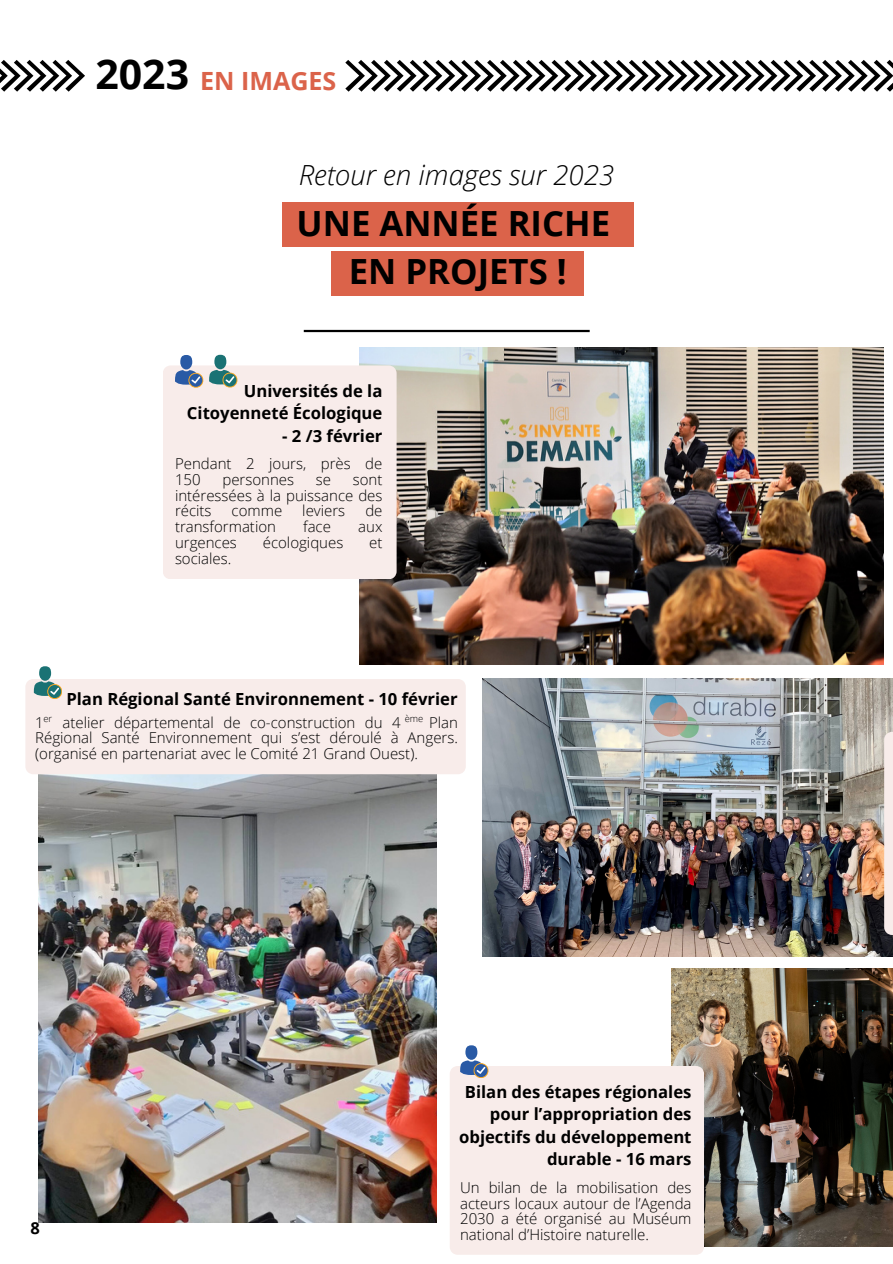
<style>
.page{position:relative;width:893px;height:1264px;background:#fff}
.page>*{position:absolute;margin:0;border:0;box-sizing:border-box;transform-origin:0 0}
.t1{font:700 41.1px "Open Sans";color:#000}
.t2{font:700 34.65px "Open Sans";color:#000}
.t3{font:italic 300 27.75px "Open Sans";color:#000}
.t4{font:700 25.05px "Open Sans";color:#db634a}
.t5{font:700 16.65px/22.5px "Open Sans";color:#000;text-align:right}
.t6{font:700 16.5px "Open Sans";color:#000}
.t7{font:300 15px/15.8px "Open Sans";color:#000;text-align:justify}
.t8{font:300 9.45px "Open Sans";color:#000}
</style>
<div class="page">
<svg style="left:345px;top:60px;width:547px;height:31px"></svg>
<svg style="left:0;top:60px;width:85px;height:31px"></svg>
<div style="left:332px;top:251px;width:252px;height:45px;background:#db634a"></div>
<div style="left:282px;top:202px;width:351px;height:44px;background:#db634a"></div>
<img style="left:359px;top:347px;width:524px;height:317px">
<hr style="left:304px;top:330px;width:285px;height:2px;background:#000">
<div style="left:163px;top:365px;width:233px;height:214px;background:#f8ecea"></div>
<img style="left:38px;top:774px;width:399px;height:448px">
<img style="left:671px;top:968px;width:221px;height:277px">
<div style="left:450px;top:1065px;width:254px;height:189px;background:#f8ecea"></div>
<div style="left:180px;top:355px;width:12px;height:14px;background:#295aa5;border-radius:50%"></div>
<svg style="left:175px;top:370px;width:28px;height:17px"></svg>
<div style="left:214px;top:355px;width:12px;height:14px;background:#1a7274;border-radius:50%"></div>
<svg style="left:209px;top:370px;width:28px;height:17px"></svg>
<div style="left:39px;top:666px;width:12px;height:14px;background:#1a7274;border-radius:50%"></div>
<div style="left:25px;top:679px;width:441px;height:95px;background:#f8ecea"></div>
<div style="left:465px;top:1045px;width:12px;height:14px;background:#295aa5;border-radius:50%"></div>
<svg style="left:460px;top:1060px;width:28px;height:17px"></svg>
<img style="left:482px;top:679px;width:410px;height:278px">
<div style="left:884px;top:732px;width:8px;height:203px;background:#f8ecea"></div>
<p class="t1" style="left:95px;top:45px;width:95px">2023</p>
<p class="t4" style="left:200px;top:63px;width:138px">EN IMAGES</p>
<p class="t3" style="left:299px;top:155px;width:317px">Retour en images sur 2023</p>
<p class="t2" style="left:296px;top:199px;width:315px">UNE ANNÉE RICHE</p>
<p class="t2" style="left:348px;top:247px;width:219px">EN PROJETS !</p>
<p class="t5" style="left:187px;top:379px;width:197px">Universités de la<br>Citoyenneté Écologique</p>
<p class="t5" style="left:282px;top:424px;width:102px">- 2 /3 février</p>
<p class="t7" style="left:175px;top:455px;width:209px">Pendant 2 jours, près de<br>150</p>
<p class="t7" style="left:175px;top:471px;width:209px;text-indent:178px">sont intéressées à la puissance des récits</p>
<p class="t7" style="left:222px;top:471px;width:73px">personnes</p>
<p class="t7" style="left:316px;top:471px;width:17px">se</p>
<p class="t7" style="left:232px;top:502px;width:52px">comme</p>
<p class="t7" style="left:302px;top:502px;width:44px">leviers</p>
<p class="t7" style="left:365px;top:502px;width:19px">de</p>
<p class="t7" style="left:175px;top:518px;width:102px">transformation</p>
<p class="t7" style="left:303px;top:518px;width:29px">face</p>
<p class="t7" style="left:358px;top:518px;width:26px">aux</p>
<p class="t7" style="left:175px;top:534px;width:63px">urgences</p>
<p class="t7" style="left:263px;top:534px;width:82px">écologiques</p>
<p class="t7" style="left:369px;top:534px;width:15px">et</p>
<p class="t7" style="left:175px;top:550px;width:58px">sociales.</p>
<p class="t5" style="left:66px;top:687px;width:393px">Plan Régional Santé Environnement - 10 février</p>
<p class="t8" style="left:43px;top:712px;width:10px">er</p>
<p class="t8" style="left:404px;top:712px;width:20px">ème</p>
<p class="t7" style="left:35px;top:713px;width:10px">1</p>
<p class="t7" style="left:63px;top:713px;width:339px">atelier départemental de co-construction du 4</p>
<p class="t7" style="left:35px;top:713px;width:424px;text-indent:394px">Plan Régional Santé Environnement qui s’est déroulé à Angers. (organisé en partenariat avec le Comité 21 Grand Ouest).</p>
<p class="t6" style="left:30px;top:1216px;width:11px">8</p>
<p class="t5" style="left:459px;top:1079px;width:234px">Bilan des étapes régionales pour l’appropriation des objectifs du développement durable - 16 mars</p>
<p class="t7" style="left:460px;top:1179px;width:233px">Un bilan de la mobilisation des acteurs locaux autour de l’Agenda 2030 a été organisé au Muséum national d’Histoire naturelle.</p>
</div>
